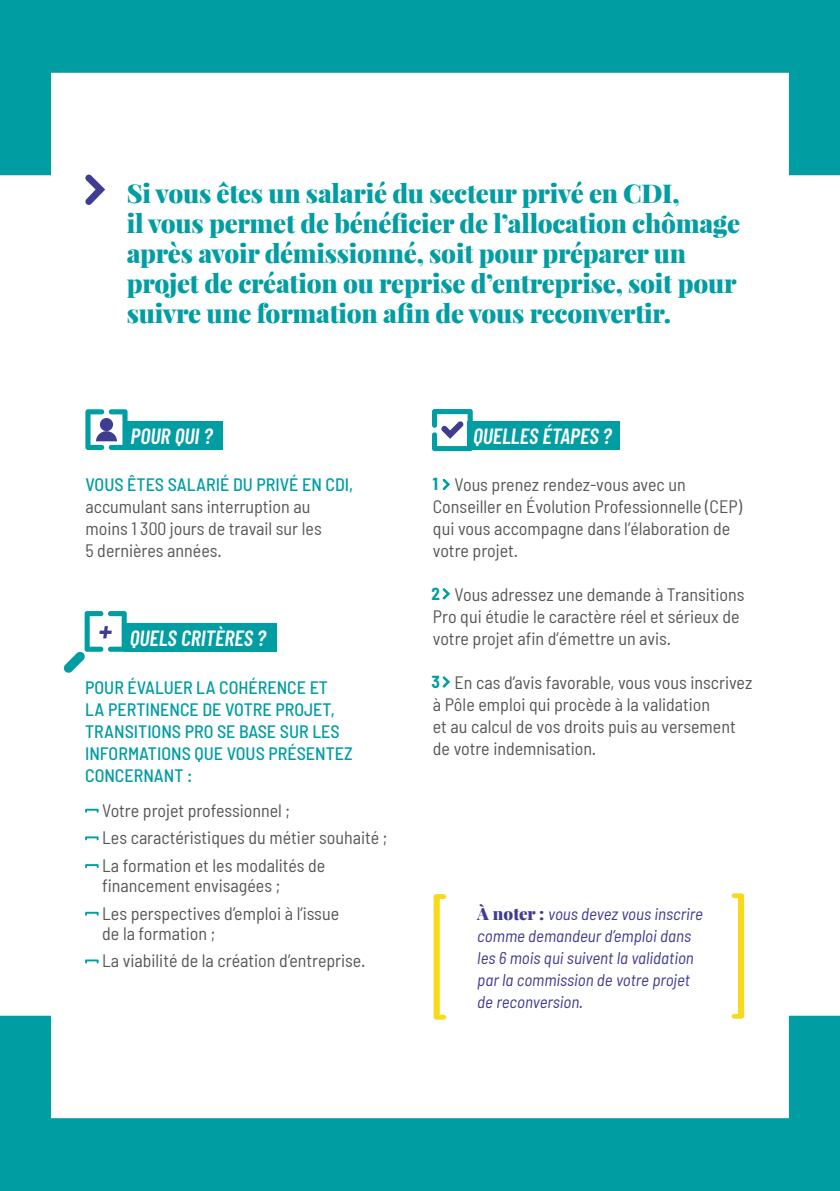
<style>
.page{position:relative;width:840px;height:1191px;background:#fff}
.page>*{position:absolute;margin:0;border:0;box-sizing:border-box;transform-origin:0 0}
.t1{font:900 26px/30px "Playfair Display";letter-spacing:-.01em;color:#009da2}
.t2{font:italic 600 22px "Barlow Condensed";color:#fff}
.t3{font:semi-condensed 18px/22px "Barlow";color:#575756}
.t4{font:500 semi-condensed 18px/22px "Barlow";color:#009da2}
.t5{font:italic semi-condensed 17px/22px "Barlow";color:#403c90}
.t6{font:700 semi-condensed 17px "Barlow";color:#009da2}
.s1{font-family:"Playfair Display";font-weight:900;font-style:normal;font-stretch:normal}
</style>
<div class="page">
<div style="left:467px;top:422px;width:152px;height:28px;background:#009da2"></div>
<div style="left:124px;top:623px;width:152px;height:29px;background:#009da2"></div>
<svg style="left:63px;top:611px;width:64px;height:62px"></svg>
<svg style="left:442px;top:479px;width:8px;height:11px"></svg>
<svg style="left:442px;top:588px;width:8px;height:11px"></svg>
<svg style="left:442px;top:676px;width:8px;height:11px"></svg>
<svg style="left:85px;top:175px;width:20px;height:30px"></svg>
<svg style="left:85px;top:808px;width:14px;height:4px"></svg>
<svg style="left:85px;top:836px;width:14px;height:4px"></svg>
<svg style="left:85px;top:864px;width:14px;height:4px"></svg>
<svg style="left:85px;top:911px;width:14px;height:4px"></svg>
<svg style="left:85px;top:959px;width:14px;height:4px"></svg>
<svg style="left:433px;top:894px;width:13px;height:121px"></svg>
<svg style="left:731px;top:893px;width:12px;height:122px"></svg>
<div style="left:125px;top:422px;width:97px;height:28px;background:#009da2"></div>
<svg style="left:85px;top:409px;width:42px;height:41px"></svg>
<svg style="left:432px;top:409px;width:40px;height:42px"></svg>
<svg style="left:0;top:0;width:839px;height:175px"></svg>
<svg style="left:0;top:1015px;width:839px;height:176px"></svg>
<p class="t1" style="left:127px;top:178px;width:614px">Si vous êtes un salarié du secteur privé en CDI,<br>il vous permet de bénéficier de l’allocation chômage après avoir démissionné, soit pour préparer un projet de création ou reprise d’entreprise, soit pour suivre une formation afin de vous reconvertir.</p>
<p class="t2" style="left:130px;top:420px;width:83px">POUR QUI ?</p>
<p class="t4" style="left:85px;top:473px;width:269px">VOUS ÊTES SALARIÉ DU PRIVÉ EN CDI,</p>
<p class="t3" style="left:85px;top:495px;width:238px">accumulant sans interruption au moins 1 300 jours de travail sur les<br>5 dernières années.</p>
<p class="t2" style="left:130px;top:622px;width:138px">QUELS CRITÈRES ?</p>
<p class="t4" style="left:85px;top:675px;width:269px">POUR ÉVALUER LA COHÉRENCE ET<br>LA PERTINENCE DE VOTRE PROJET,<br>TRANSITIONS PRO SE BASE SUR LES<br>INFORMATIONS QUE VOUS PRÉSENTEZ<br>CONCERNANT :</p>
<p class="t3" style="left:102px;top:796px;width:286px;line-height:27.6px">Votre projet professionnel ;<br>Les caractéristiques du métier souhaité ;<br>La formation et les modalités de</p>
<p class="t3" style="left:102px;top:871px;width:238px;line-height:27.6px">financement envisagées ;<br>Les perspectives d’emploi à l’issue</p>
<p class="t3" style="left:102px;top:919px;width:265px;line-height:27.6px">de la formation ;<br>La viabilité de la création d’entreprise.</p>
<p class="t2" style="left:473px;top:420px;width:140px">QUELLES ÉTAPES ?</p>
<p class="t6" style="left:432px;top:473px;width:7px">1</p>
<p class="t3" style="left:432px;top:473px;width:310px;text-indent:22px">Vous prenez rendez-vous avec un Conseiller en Évolution Professionnelle (CEP) qui vous accompagne dans l’élaboration de votre projet.</p>
<p class="t3" style="left:432px;top:583px;width:313px;text-indent:22px">Vous adressez une demande à Transitions<br>Pro qui étudie le caractère réel et sérieux de votre projet afin d’émettre un avis.</p>
<p class="t3" style="left:432px;top:671px;width:320px;text-indent:22px">En cas d’avis favorable, vous vous inscrivez à Pôle emploi qui procède à la validation<br>et au calcul de vos droits puis au versement de votre indemnisation.</p>
<p class="t6" style="left:431px;top:583px;width:10px">2</p>
<p class="t6" style="left:431px;top:671px;width:10px">3</p>
<p class="t5" style="left:477px;top:902px;width:227px"><span class="s1">À noter :</span> vous devez vous inscrire comme demandeur d’emploi dans les 6 mois qui suivent la validation par la commission de votre projet de reconversion.</p>
</div>
